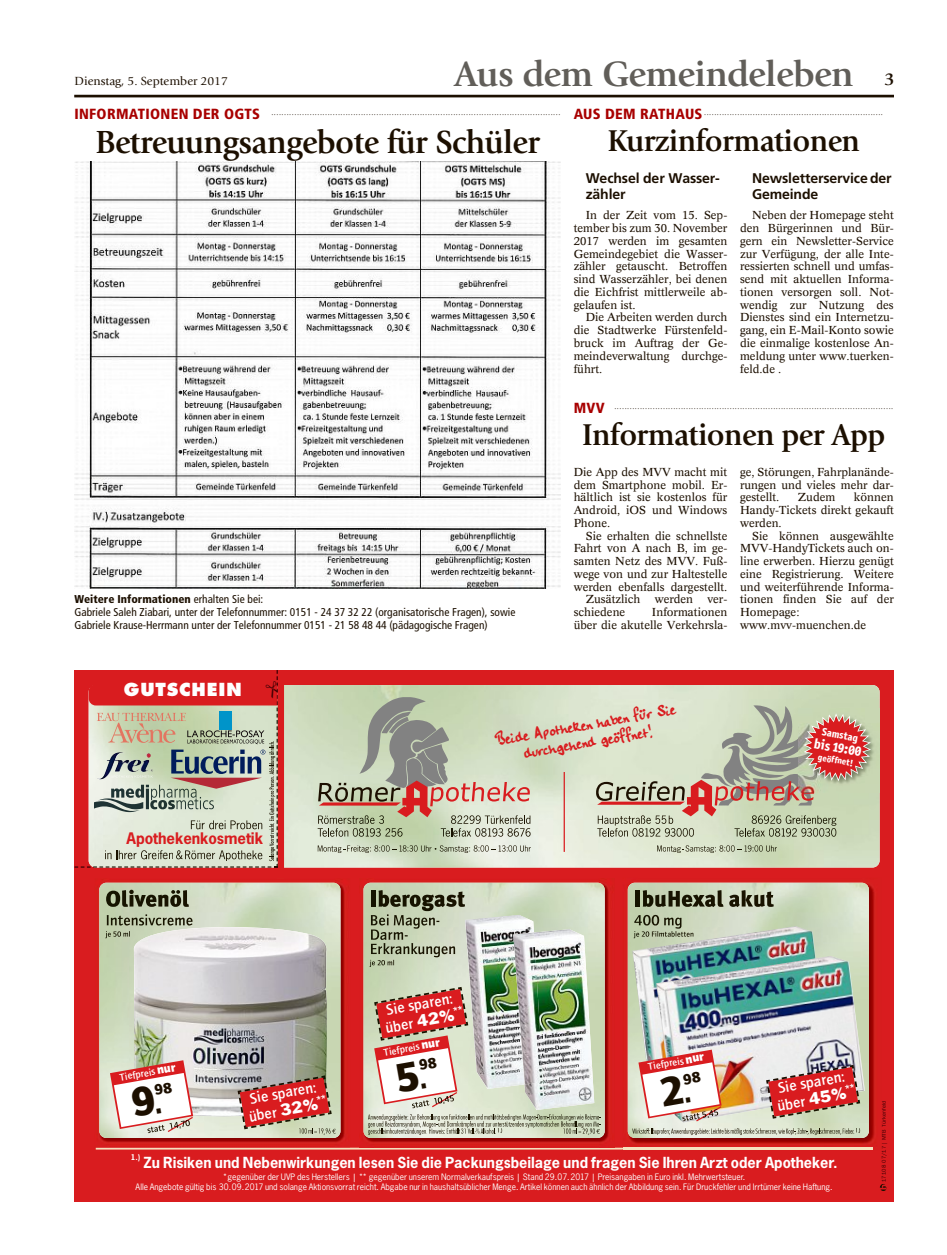
<style>
.page{position:relative;width:947px;height:1255px;background:#fff}
.page>*{position:absolute;margin:0;border:0;box-sizing:border-box;transform-origin:0 0}
.t1{font:700 36.75px "Giovanni";letter-spacing:-.02em;color:#615e59}
.t2{font:700 33.38px "Giovanni";letter-spacing:-.02em;color:#1c0f00;scale:.96 1}
.t3{font:700 31.38px "Giovanni";letter-spacing:-.02em;color:#1c0f00;scale:.96 1}
.t4{font:17.5px/17.5px "Handwriting Plain";color:#d91c1f;text-align:center}
.t5{font:800 17.5px "Futura";letter-spacing:.05em;color:#fff}
.t6{font:500 15px/17.5px "AT Quay Sans";color:#fff}
.t7{font:700 15px "News Gothic";letter-spacing:-.005em;color:#d91c1f}
.t8{font:700 14.38px "News Gothic";color:#fff}
.t9{font:700 14px/15.4px "Frutiger";letter-spacing:-.01em;color:#1c0f00}
.t10{font:700 13.62px "Axel";color:#fff}
.t11{font:12.25px "Giovanni";color:#1c0f00}
.t12{font:11.38px/12.8px "Concorde";color:#1c0f00;text-align:justify}
.t13{font:condensed 11.38px/12.8px "Frutiger";color:#1c0f00}
.t14{font:11.25px "News Gothic";color:#1a1200}
.t15{font:700 10.62px "Axel";color:#fff}
.t16{font:500 10px "AT Quay Sans";color:#fff}
.t17{font:700 9.12px "Axel";color:#fff}
.t18{font:8.38px/10px "News Gothic";color:#fff;text-align:center}
.t19{font:7.88px "News Gothic";color:#1a1200}
.t20{font:700 7.5px "News Gothic";color:#fff}
.t21{font:7.38px "Concorde";color:#1c0f00}
.t22{font:300 condensed 6.88px "Futura";color:#171200}
.t23{font:300 condensed 6.88px "Futura";color:#1a1200}
.t24{font:condensed 6px "Futura";color:#1a1200}
.t25{font:5.62px "Franklin Gothic";letter-spacing:.02em;color:#3d0003}
.s1{font-size:18px;color:#1c0f00}
.s2{font-family:"Frutiger";font-weight:900;font-stretch:condensed;font-size:14.62px;color:#a80000}
.s3{font-weight:900}
.s4{font-weight:900;font-size:12.5px}
.s5{font-family:"Franklin Gothic";font-weight:400;font-size:15.62px}
</style>
<div class="page">
<hr style="left:76px;top:95px;width:817px;height:2px;background:#1c0f00">
<img style="left:74px;top:161px;width:486px;height:427px">
<div style="left:74px;top:670px;width:819px;height:531px;background:#d91c1f"></div>
<img style="left:284px;top:685px;width:595px;height:182px">
<hr style="left:563px;top:772px;width:1px;height:79px;background:#d91c1f">
<svg style="left:317px;top:697px;width:213px;height:139px"></svg>
<svg style="left:656px;top:845px;width:120px;height:8px"></svg>
<svg style="left:317px;top:845px;width:213px;height:8px"></svg>
<img style="left:870px;top:708px;width:9px;height:84px">
<svg style="left:596px;top:705px;width:274px;height:131px"></svg>
<svg style="left:879px;top:1184px;width:7px;height:6px"></svg>
<hr style="left:96px;top:1147px;width:776px;height:2px;background:#f5e0bd">
<img style="left:99px;top:884px;width:246px;height:259px">
<img style="left:99px;top:882px;width:241px;height:255px">
<img style="left:134px;top:927px;width:192px;height:189px">
<svg style="left:237px;top:1075px;width:98px;height:58px"></svg>
<img style="left:106px;top:890px;width:14px;height:16px">
<img style="left:122px;top:889px;width:12px;height:17px">
<svg style="left:134px;top:894px;width:34px;height:12px"></svg>
<img style="left:170px;top:890px;width:11px;height:16px">
<img style="left:183px;top:890px;width:6px;height:16px">
<svg style="left:107px;top:914px;width:85px;height:11px"></svg>
<svg style="left:105px;top:931px;width:25px;height:7px"></svg>
<img style="left:622px;top:884px;width:253px;height:266px">
<hr style="left:622px;top:1147px;width:250px;height:2px;background:#f5e3bf">
<img style="left:627px;top:882px;width:241px;height:255px">
<img style="left:632px;top:926px;width:183px;height:135px">
<img style="left:656px;top:955px;width:208px;height:167px">
<svg style="left:765px;top:1064px;width:94px;height:54px"></svg>
<svg style="left:632px;top:1128px;width:227px;height:6px"></svg>
<img style="left:635px;top:890px;width:4px;height:16px">
<img style="left:642px;top:890px;width:11px;height:16px">
<svg style="left:655px;top:894px;width:10px;height:12px"></svg>
<img style="left:668px;top:890px;width:11px;height:16px">
<svg style="left:681px;top:894px;width:34px;height:13px"></svg>
<img style="left:717px;top:890px;width:6px;height:16px">
<svg style="left:729px;top:894px;width:10px;height:13px"></svg>
<img style="left:741px;top:890px;width:11px;height:16px">
<svg style="left:754px;top:894px;width:10px;height:12px"></svg>
<img style="left:766px;top:891px;width:7px;height:15px">
<svg style="left:633px;top:914px;width:60px;height:24px"></svg>
<img style="left:364px;top:884px;width:245px;height:259px">
<img style="left:363px;top:882px;width:241px;height:255px">
<img style="left:465px;top:914px;width:68px;height:72px">
<img style="left:524px;top:929px;width:70px;height:57px">
<img style="left:513px;top:932px;width:30px;height:54px">
<img style="left:371px;top:890px;width:4px;height:16px">
<img style="left:378px;top:890px;width:11px;height:16px">
<svg style="left:390px;top:894px;width:30px;height:12px"></svg>
<img style="left:422px;top:894px;width:12px;height:17px">
<svg style="left:434px;top:894px;width:22px;height:13px"></svg>
<img style="left:457px;top:891px;width:8px;height:15px">
<svg style="left:369px;top:914px;width:86px;height:52px"></svg>
<svg style="left:74px;top:670px;width:205px;height:198px"></svg>
<svg style="left:110px;top:1060px;width:84px;height:73px"></svg>
<img style="left:638px;top:1049px;width:84px;height:73px">
<img style="left:368px;top:986px;width:232px;height:148px">
<p class="t11" style="left:74px;top:76px;width:155px">Dienstag, 5. September 2017</p>
<h1 class="t1" style="left:454px;top:59px;width:441px">Aus dem Gemeindeleben <span class="s1">3</span></h1>
<p class="t21" style="left:74px;top:109px;width:487px"><span class="s2">INFORMATIONEN DER OGTS</span> .................................................................................................................</p>
<h2 class="t2" style="left:95px;top:129px;width:464px">Betreuungsangebote für Schüler</h2>
<p class="t13" style="left:74px;top:594px;width:442px"><span class="s3">Weitere Informationen</span> erhalten Sie bei:<br>Gabriele Saleh Ziabari, unter der Telefonnummer: 0151 - 24 37 32 22 (organisatorische Fragen), sowie<br>Gabriele Krause-Herrmann unter der Telefonnummer 0151 - 21 58 48 44 (pädagogische Fragen)</p>
<p class="t21" style="left:573px;top:109px;width:311px"><span class="s2">AUS DEM RATHAUS</span>......................................................................</p>
<h3 class="t3" style="left:607px;top:128px;width:265px">Kurzinformationen</h3>
<p class="t9" style="left:585px;top:172px;width:136px">Wechsel der Wasser&shy;zähler</p>
<p class="t12" style="left:573px;top:210px;width:155px;text-indent:12px">In der Zeit vom 15. Sep&shy;tember bis zum 30. November 2017 werden im gesamten Gemeindegebiet die Wasser&shy;zähler getauscht. Betroffen sind Wasserzähler, bei denen die Eichfrist mittlerweile ab&shy;gelaufen ist.</p>
<p class="t12" style="left:573px;top:312px;width:155px;text-indent:12px">Die Arbeiten werden durch die Stadtwerke Fürstenfeld&shy;bruck im Auftrag der Ge&shy;meindeverwaltung durchge&shy;führt.</p>
<p class="t9" style="left:751px;top:172px;width:141px">Newsletterservice der<br>Gemeinde</p>
<p class="t12" style="left:739px;top:210px;width:155px;text-indent:12px">Neben der Homepage steht den Bürgerinnen und Bür&shy;gern ein Newsletter-Service zur Verfügung, der alle Inte&shy;ressierten schnell und umfas&shy;send mit aktuellen Informa&shy;tionen versorgen soll. Not&shy;wendig zur Nutzung des Dienstes sind ein Internetzu&shy;gang, ein E-Mail-Konto sowie die einmalige kostenlose An&shy;meldung unter www.tuerken&shy;feld.de .</p>
<p class="t21" style="left:573px;top:404px;width:321px"><span class="s2">MVV</span> .............................................................................................................</p>
<h3 class="t3" style="left:581px;top:423px;width:317px">Informationen per App</h3>
<p class="t12" style="left:573px;top:467px;width:155px">Die App des MVV macht mit dem Smartphone mobil. Er&shy;hältlich ist sie kostenlos für Android, iOS und Windows Phone.</p>
<p class="t12" style="left:585px;top:530px;width:143px">Sie erhalten die schnellste</p>
<p class="t12" style="left:573px;top:543px;width:155px">Fahrt von A nach B, im ge-</p>
<p class="t12" style="left:573px;top:556px;width:155px">samten Netz des MVV. Fuß-</p>
<p class="t12" style="left:573px;top:569px;width:155px">wege von und zur Haltestelle</p>
<p class="t12" style="left:573px;top:581px;width:155px">werden ebenfalls dargestellt.</p>
<p class="t12" style="left:585px;top:594px;width:143px">Zusätzlich werden ver-</p>
<p class="t12" style="left:573px;top:607px;width:53px">schiedene</p>
<p class="t12" style="left:739px;top:467px;width:155px">ge, Störungen, Fahrplanände&shy;rungen und vieles mehr dar&shy;gestellt.</p>
<p class="t12" style="left:739px;top:492px;width:155px;text-indent:114px">können Handy-Tickets direkt gekauft werden.</p>
<p class="t12" style="left:739px;top:530px;width:155px;text-align:left;text-indent:12px">Sie können ausgewählte<br>MVV-HandyTickets auch on&shy;line erwerben. Hierzu genügt eine Registrierung. Weitere und weiterführende Informa&shy;tionen finden Sie auf der<br>Homepage: www.mvv-muenchen.de</p>
<p class="t12" style="left:797px;top:492px;width:39px">Zudem</p>
<p class="t12" style="left:573px;top:607px;width:155px;text-align:right">Informationen<br>über die akutelle Verkehrsla-</p>
<h3 class="t5" style="left:124px;top:678px;width:119px">GUTSCHEIN</h3>
<p class="t24" style="left:268px;top:823px;width:18px;rotate:-90deg">. Guts</p>
<h3 class="t7" style="left:127px;top:828px;width:138px">Apothekenkosmetik</h3>
<p class="t14" style="left:162px;top:847px;width:7px">e</p>
<h3 class="t4" style="left:493px;top:732px;width:186px;rotate:-10deg">Beide Apotheken haben für Sie durchgehend geöffnet!</h3>
<p class="t19" style="left:672px;top:843px;width:5px">a</p>
<p class="t15" style="left:822px;top:725px;width:38px;rotate:10deg">Samstag</p>
<p class="t10" style="left:815px;top:734px;width:49px;rotate:10deg">bis 19:00</p>
<p class="t17" style="left:818px;top:751px;width:37px;rotate:10deg">geöffnet!</p>
<p class="t16" style="left:118px;top:1071px;width:59px;rotate:-10deg">Tiefpreis <span class="s4">nur</span></p>
<h3 class="t6" style="left:244px;top:1090px;width:81px;rotate:-10deg">Sie sparen: über <span class="s5">32%</span><sup>**</sup></h3>
<p class="t22" style="left:324px;top:1126px;width:3px">,</p>
<h3 class="t6" style="left:381px;top:1001px;width:81px;rotate:-10deg">Sie sparen: über <span class="s5">42%</span><sup>**</sup></h3>
<p class="t16" style="left:382px;top:1046px;width:59px;rotate:-10deg">Tiefpreis <span class="s4">nur</span></p>
<p class="t23" style="left:475px;top:1127px;width:3px">-</p>
<p class="t22" style="left:588px;top:1126px;width:3px">,</p>
<p class="t16" style="left:646px;top:1060px;width:59px;rotate:-10deg">Tiefpreis <span class="s4">nur</span></p>
<h3 class="t6" style="left:772px;top:1079px;width:81px;rotate:-10deg">Sie sparen: über <span class="s5">45%</span><sup>**</sup></h3>
<p class="t22" style="left:852px;top:1127px;width:3px">.</p>
<p class="t20" style="left:131px;top:1152px;width:11px">1.)</p>
<p class="t8" style="left:143px;top:1152px;width:695px">Zu Risiken und Nebenwirkungen lesen Sie die Packungsbeilage und fragen Sie Ihren Arzt oder Apotheker.</p>
<p class="t18" style="left:135px;top:1171px;width:698px">*gegenüber der UVP des Herstellers | ** gegenüber unserem Normalverkaufspreis | Stand 29.07.2017 | Preisangaben in Euro inkl. Mehrwertsteuer.<br>Alle Angebote gültig bis 30.09.2017 und solange Aktionsvorrat reicht. Abgabe nur in haushaltsüblicher Menge. Artikel können auch ähnlich der Abbildung sein. Für Druckfehler und Irrtümer keine Haftung.</p>
<p class="t25" style="left:880px;top:1182px;width:83px;rotate:-90deg">17108 07/17 MTB Türkenfeld</p>
</div>
